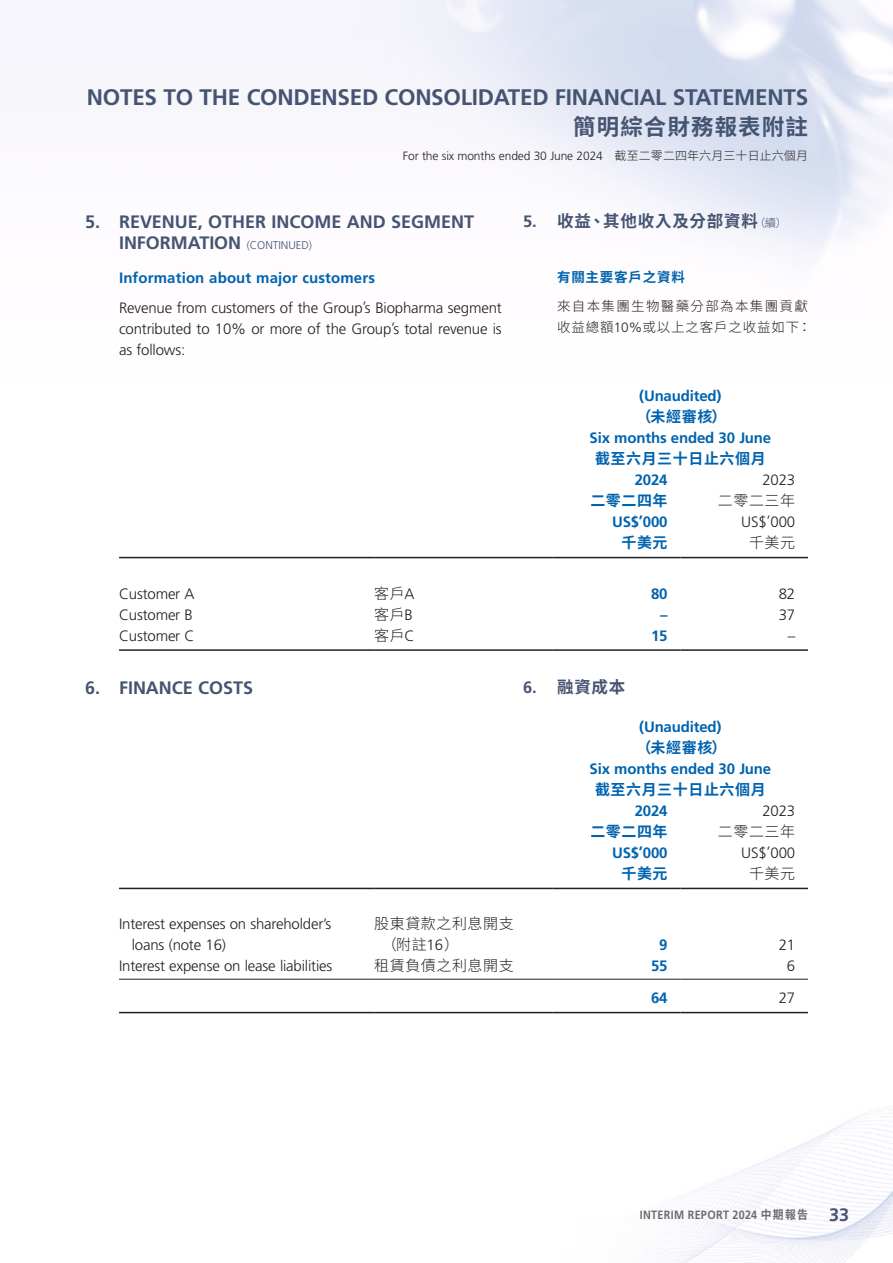
<style>
.page{position:relative;width:893px;height:1263px;background:#fff}
.page>*{position:absolute;margin:0;border:0;box-sizing:border-box;transform-origin:0 0}
.t1{font:700 22.5px "Frutiger LT Std";letter-spacing:-.01em;color:#455471}
.t2{font:700 22.5px "Source Han Sans TC";letter-spacing:.05em;color:#455471}
.Heading_1{font:700 18px/21px "Frutiger LT Std";color:#455471}
.C_Heading_1{font:700 16.5px "Source Han Sans TC";letter-spacing:.05em;color:#455471}
.Body_Text{font:300 15px/21px "Frutiger LT Std";letter-spacing:-.01em;color:#231f20;text-align:justify}
.Body_Text-2{font:700 15px "Frutiger LT Std";letter-spacing:-.01em;color:#0063af}
.Body_Text-3{font:700 15px "Source Han Sans TC";letter-spacing:.04em;color:#0063af}
.Body_Text-4{font:300 15px/21px "Source Han Sans TC";letter-spacing:.04em;color:#231f20}
.Heading_2{font:700 15px "Frutiger LT Std";letter-spacing:.01em;color:#0063af}
.C_Body_Text{font:300 13.5px/21px "Source Han Sans TC";letter-spacing:.1em;color:#231f20}
.C_Heading_2{font:700 13.5px "Source Han Sans TC";letter-spacing:.06em;color:#0063af}
.t3{font:300 12px "Frutiger LT Std";letter-spacing:-.01em;color:#231f20}
.t4{font:700 12px "Frutiger LT Std";letter-spacing:.03em;color:#6c6d70;scale:.9 1}
.s1{font-family:"Source Han Sans TC"}
.s2{font-weight:300;font-size:11.25px}
.s3{font-family:"Frutiger LT Std"}
.s4{font-size:18px;color:#455471}
</style>
<div class="page">
<hr style="left:119px;top:557px;width:255px;height:1px;background:#231f20">
<hr style="left:374px;top:557px;width:179px;height:1px;background:#231f20">
<hr style="left:553px;top:557px;width:127px;height:1px;background:#231f20">
<hr style="left:680px;top:557px;width:128px;height:1px;background:#231f20">
<hr style="left:119px;top:649px;width:255px;height:2px;background:#231f20">
<hr style="left:374px;top:649px;width:179px;height:2px;background:#231f20">
<hr style="left:553px;top:649px;width:127px;height:2px;background:#231f20">
<hr style="left:680px;top:649px;width:128px;height:2px;background:#231f20">
<hr style="left:119px;top:888px;width:255px;height:1px;background:#231f20">
<hr style="left:374px;top:888px;width:179px;height:1px;background:#231f20">
<hr style="left:553px;top:888px;width:127px;height:1px;background:#231f20">
<hr style="left:680px;top:888px;width:128px;height:1px;background:#231f20">
<hr style="left:119px;top:979px;width:255px;height:1px;background:#231f20">
<hr style="left:374px;top:979px;width:179px;height:1px;background:#231f20">
<hr style="left:553px;top:979px;width:127px;height:1px;background:#231f20">
<hr style="left:680px;top:979px;width:128px;height:1px;background:#231f20">
<hr style="left:119px;top:1012px;width:255px;height:1px;background:#231f20">
<hr style="left:374px;top:1012px;width:179px;height:1px;background:#231f20">
<hr style="left:553px;top:1012px;width:127px;height:1px;background:#231f20">
<hr style="left:680px;top:1012px;width:128px;height:1px;background:#231f20">
<h1 class="t1" style="left:87px;top:84px;width:723px">NOTES TO THE CONDENSED CONSOLIDATED FINANCIAL STATEMENTS</h1>
<h1 class="t2" style="left:573px;top:114px;width:236px">簡明綜合財務報表附註</h1>
<p class="t3" style="left:403px;top:150px;width:407px">For the six months ended 30 June 2024<span class="s1">　截至二零二四年六月三十日止六個月</span></p>
<p class="Heading_1" style="left:119px;top:212px;width:356px;text-indent:-34px">5. REVENUE, OTHER INCOME AND SEGMENT<br>INFORMATION <span class="s2">(CONTINUED)</span></p>
<p class="Heading_2" style="left:119px;top:269px;width:257px">Information about major customers</p>
<p class="Body_Text" style="left:119px;top:297px;width:384px">Revenue from customers of the Group’s Biopharma segment contributed to 10% or more of the Group’s total revenue is as follows:</p>
<p class="C_Heading_1" style="left:523px;top:212px;width:265px"><span class="s3">5.</span> 收益、其他收入及分部資料<span class="s2">（續）</span></p>
<p class="C_Heading_2" style="left:557px;top:269px;width:129px">有關主要客戶之資料</p>
<p class="C_Body_Text" style="left:557px;top:296px;width:256px">來自本集團生物醫藥分部為本集團貢獻收益總額<span class="s3">10%</span>或以上之客戶之收益如下：</p>
<p class="Body_Text-2" style="left:639px;top:387px;width:84px">(Unaudited)</p>
<p class="Body_Text-3" style="left:636px;top:408px;width:92px">（未經審核）</p>
<p class="Body_Text-2" style="left:589px;top:429px;width:183px">Six months ended 30 June</p>
<p class="Body_Text-3" style="left:595px;top:450px;width:172px">截至六月三十日止六個月</p>
<p class="Body_Text-2" style="left:635px;top:471px;width:34px">2024</p>
<p class="Body_Text" style="left:762px;top:469px;width:34px">2023</p>
<p class="Body_Text-3" style="left:590px;top:492px;width:79px">二零二四年</p>
<p class="Body_Text-4" style="left:718px;top:490px;width:79px">二零二三年</p>
<p class="Body_Text-2" style="left:612px;top:513px;width:57px">US$’000</p>
<p class="Body_Text" style="left:741px;top:511px;width:55px">US$’000</p>
<p class="Body_Text-3" style="left:621px;top:534px;width:48px">千美元</p>
<p class="Body_Text-4" style="left:749px;top:532px;width:48px">千美元</p>
<p class="Body_Text" style="left:119px;top:583px;width:77px">Customer A</p>
<p class="Body_Text-4" style="left:374px;top:583px;width:42px">客戶<span class="s3">A</span></p>
<p class="Body_Text-2" style="left:651px;top:584px;width:18px">80</p>
<p class="Body_Text" style="left:779px;top:583px;width:18px">82</p>
<p class="Body_Text" style="left:119px;top:604px;width:75px">Customer B</p>
<p class="Body_Text-4" style="left:374px;top:604px;width:40px">客戶<span class="s3">B</span></p>
<p class="Body_Text-2" style="left:660px;top:605px;width:9px">–</p>
<p class="Body_Text" style="left:779px;top:604px;width:18px">37</p>
<p class="Body_Text" style="left:119px;top:625px;width:77px">Customer C</p>
<p class="Body_Text-4" style="left:374px;top:625px;width:42px">客戶<span class="s3">C</span></p>
<p class="Body_Text-2" style="left:651px;top:626px;width:18px">15</p>
<p class="Body_Text" style="left:788px;top:625px;width:9px">–</p>
<p class="Heading_1" style="left:85px;top:677px;width:170px">6. FINANCE COSTS</p>
<p class="Body_Text-2" style="left:639px;top:718px;width:84px">(Unaudited)</p>
<p class="Body_Text-3" style="left:636px;top:739px;width:92px">（未經審核）</p>
<p class="Body_Text-2" style="left:589px;top:760px;width:183px">Six months ended 30 June</p>
<p class="Body_Text-3" style="left:595px;top:781px;width:172px">截至六月三十日止六個月</p>
<p class="Body_Text-2" style="left:635px;top:802px;width:34px">2024</p>
<p class="Body_Text" style="left:762px;top:800px;width:34px">2023</p>
<p class="Body_Text-3" style="left:590px;top:823px;width:79px">二零二四年</p>
<p class="Body_Text-4" style="left:718px;top:821px;width:79px">二零二三年</p>
<p class="Body_Text-2" style="left:612px;top:844px;width:57px">US$’000</p>
<p class="Body_Text" style="left:741px;top:842px;width:55px">US$’000</p>
<p class="Body_Text-3" style="left:621px;top:865px;width:48px">千美元</p>
<p class="Body_Text-4" style="left:749px;top:863px;width:48px">千美元</p>
<p class="Body_Text" style="left:132px;top:914px;width:201px;text-indent:-13px">Interest expenses on shareholder’s loans (note 16)</p>
<p class="Body_Text-4" style="left:382px;top:914px;width:133px;text-indent:-8px">股東貸款之利息開支（附註<span class="s3">16</span>）</p>
<p class="C_Heading_1" style="left:523px;top:677px;width:104px"><span class="s3">6.</span> 融資成本</p>
<p class="Body_Text-2" style="left:659px;top:936px;width:10px">9</p>
<p class="Body_Text" style="left:779px;top:935px;width:18px">21</p>
<p class="Body_Text" style="left:119px;top:956px;width:215px">Interest expense on lease liabilities</p>
<p class="Body_Text-4" style="left:374px;top:956px;width:141px">租賃負債之利息開支</p>
<p class="Body_Text-2" style="left:651px;top:957px;width:18px">55</p>
<p class="Body_Text" style="left:787px;top:956px;width:10px">6</p>
<p class="Body_Text-2" style="left:651px;top:989px;width:18px">64</p>
<p class="Body_Text" style="left:779px;top:987px;width:18px">27</p>
<p class="t4" style="left:640px;top:1208px;width:234px">INTERIM REPORT 2024 <span class="s1">中期報告</span> <span class="s4">33</span></p>
</div>
